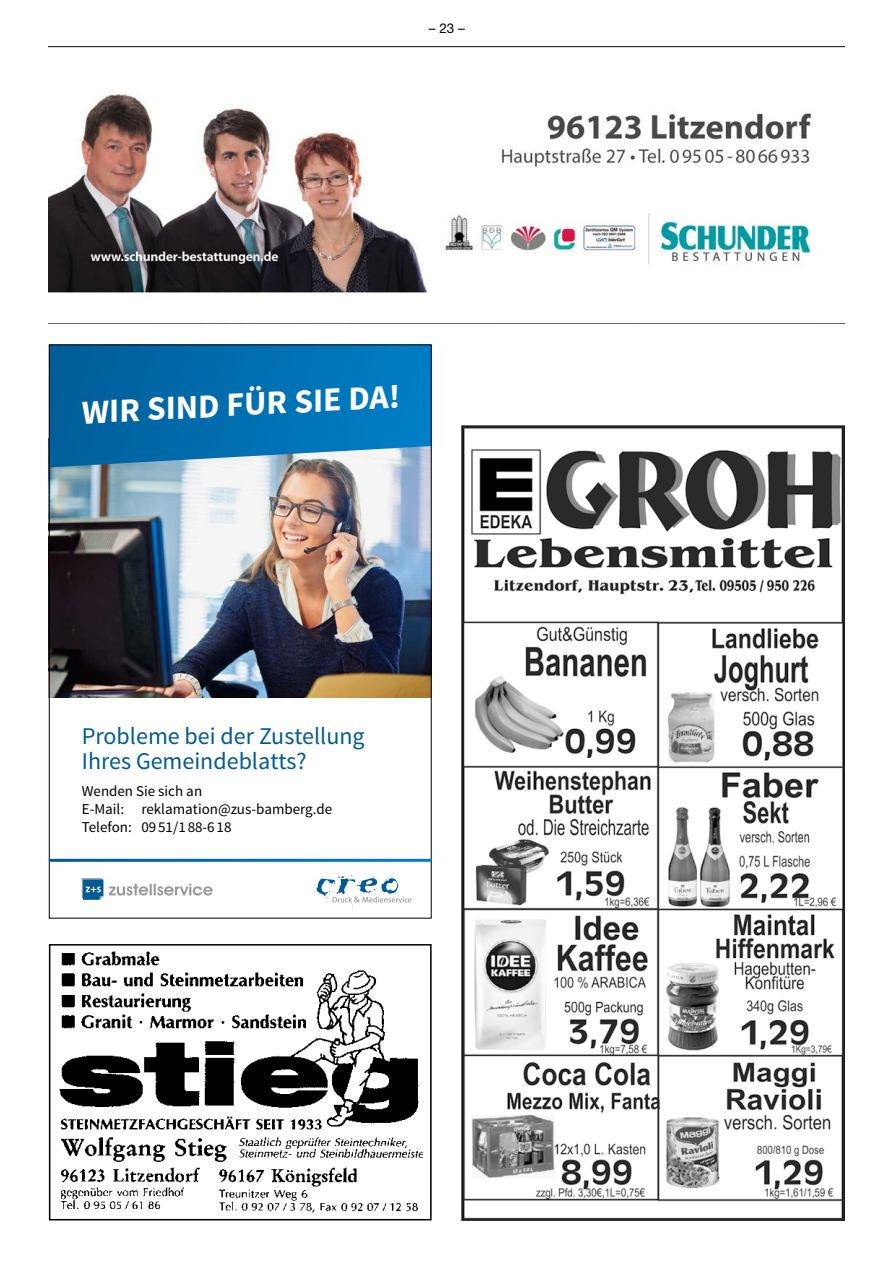
<style>
.page{position:relative;width:893px;height:1263px;background:#fff}
.page>*{position:absolute;margin:0;border:0;box-sizing:border-box;transform-origin:0 0}
.t1{font:700 33.75px "Source Sans Pro";color:#fff}
.t2{font:24px/25.5px "Source Sans Pro";color:#005b94}
.t3{font:15px/18px "Source Sans Pro";color:#000}
.t4{font:13.5px "Helvetica Neue";color:#000}
</style>
<div class="page">
<img style="left:49px;top:47px;width:795px;height:248px">
<div style="left:49px;top:944px;width:383px;height:276px;border:2px solid #000"></div>
<img style="left:59px;top:951px;width:363px;height:262px">
<img style="left:461px;top:425px;width:383px;height:795px">
<img style="left:51px;top:467px;width:379px;height:230px">
<svg style="left:51px;top:346px;width:379px;height:121px;background:#1075b2"></svg>
<svg style="left:82px;top:878px;width:21px;height:22px"></svg>
<svg style="left:109px;top:884px;width:104px;height:11px"></svg>
<svg style="left:317px;top:872px;width:94px;height:34px"></svg>
<p class="t4" style="left:429px;top:20px;width:38px">–23–</p>
<h1 class="t1" style="left:80px;top:391px;width:326px;rotate:-3deg">W IR SIND FÜR SIE DA!</h1>
<h2 class="t2" style="left:82px;top:724px;width:284px">Probleme bei der Zustellung<br>Ihres Gemeindeblatts?</h2>
<p class="t3" style="left:82px;top:782px;width:252px">Wenden Sie sich an<br>E-Mail: reklamation@zus-bamberg.de<br>Telefon: 09 51/1 88-6 18</p>
</div>
